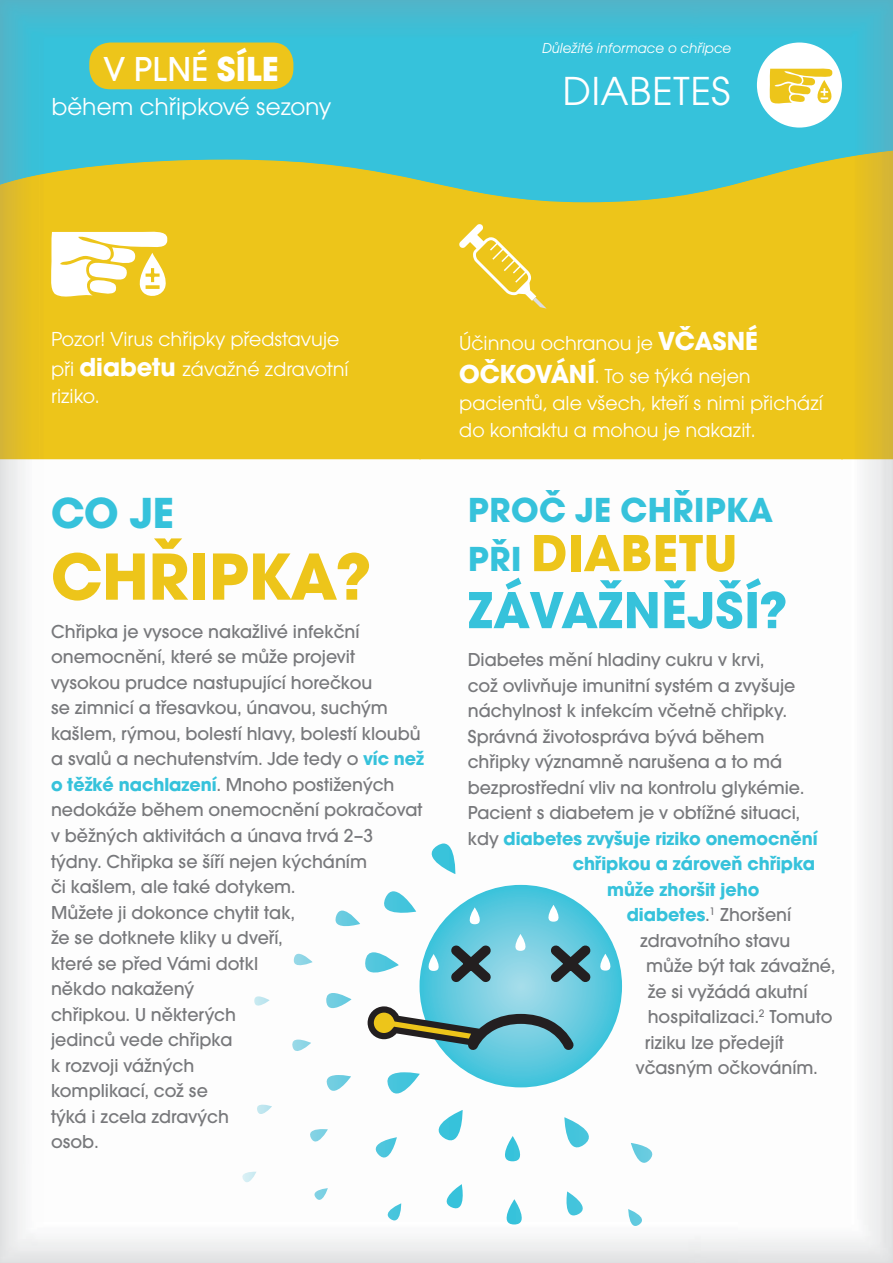
<style>
.page{position:relative;width:893px;height:1263px;background:#fff}
.page>*{position:absolute;margin:0;border:0;box-sizing:border-box;transform-origin:0 0}
.t1{font:700 69px "Avant Gar Got Itc TOT";color:#edc51a}
.t2{font:700 54px/57px "Avant Gar Got Itc TOT";letter-spacing:.015em;color:#36c2db}
.t3{font:700 45px "Avant Gar Got Itc TOT";color:#36c2db}
.t4{font:42px "Avant Gar Got Itc TOT Boo";letter-spacing:.015em;color:#fff}
.t5{font:700 36px "Avant Gar Got Itc TOT";letter-spacing:.015em;color:#36c2db}
.t6{font:500 36px "Avant Garde Got Itc TOT";color:#fff}
.t7{font:25.5px "Avant Gar Got Itc TOT Boo";color:#fff}
.t8{font:21px/30px "Avant Gar Got Itc TOT Boo";color:#fff}
.t9{font:500 19.5px/25.5px "Avant Garde Got Itc TOT";color:#77787b}
.t10{font:700 19.5px "Avant Gar Got Itc TOT";color:#36c2db}
.t11{font:15px "Avant Gar Got Itc TOT Boo Obl";color:#fff}
.s1{font-family:"Avant Gar Got Itc TOT";font-weight:700}
.s2{font-family:"Avant Gar Got Itc TOT";font-weight:700;font-size:27px}
.s3{font-family:"Avant Gar Got Itc TOT";font-weight:700;color:#36c2db}
.s4{font-size:36px}
.s5{color:#edc51a}
.s6{font-family:"Avant Garde Got Itc TOT";font-weight:500;color:#77787b}
</style>
<div class="page">
<img style="left:0;top:202px;width:893px;height:1061px">
<img style="left:0;top:0;width:893px;height:202px">
<svg style="left:459px;top:224px;width:88px;height:85px;background:#efcc39"></svg>
<svg style="left:419px;top:885px;width:203px;height:202px;background:#51c6dd"></svg>
<svg style="left:239px;top:843px;width:228px;height:383px"></svg>
<svg style="left:463px;top:907px;width:23px;height:17px"></svg>
<svg style="left:542px;top:905px;width:23px;height:17px"></svg>
<svg style="left:368px;top:934px;width:249px;height:117px"></svg>
<div style="left:757px;top:43px;width:85px;height:85px;background:#fff;border-radius:50%"></div>
<div style="left:89px;top:43px;width:204px;height:46px;background:#edc51a;border-radius:21px"></div>
<svg style="left:49px;top:230px;width:119px;height:70px"></svg>
<svg style="left:769px;top:68px;width:63px;height:36px"></svg>
<svg style="left:495px;top:1117px;width:166px;height:115px"></svg>
<h3 class="t6" style="left:104px;top:55px;width:177px">V PLNÉ <span class="s1">SÍLE</span></h3>
<h3 class="t7" style="left:51px;top:96px;width:281px">během chřipkové sezony</h3>
<p class="t11" style="left:542px;top:42px;width:191px">Důležité informace o chřipce</p>
<h3 class="t4" style="left:562px;top:74px;width:170px">DIABETES</h3>
<p class="t8" style="left:51px;top:326px;width:299px">Pozor! Virus chřipky představuje při <span class="s2">diabetu</span> závažné zdravotní</p>
<p class="t8" style="left:51px;top:383px;width:50px">riziko.</p>
<h3 class="t3" style="left:51px;top:495px;width:125px">CO JE</h3>
<h1 class="t1" style="left:51px;top:549px;width:322px">CHŘIPKA?</h1>
<p class="t9" style="left:51px;top:620px;width:375px">Chřipka je vysoce nakažlivé infekční onemocnění, které se může projevit vysokou prudce nastupující horečkou<br>se zimnicí a třesavkou, únavou, suchým kašlem, rýmou, bolestí hlavy, bolestí kloubů a svalů a nechutenstvím. Jde tedy o <span class="s3">víc než o těžké nachlazení</span>. Mnoho postižených nedokáže během onemocnění pokračovat v běžných aktivitách a únava trvá 2–3 týdny. Chřipka se šíří nejen kýcháním<br>či kašlem, ale také dotykem.<br>Můžete ji dokonce chytit tak,<br>že se dotknete kliky u dveří,<br>které se před Vámi dotkl<br>někdo nakažený<br>chřipkou. U některých<br>jedinců vede chřipka<br>k rozvoji vážných<br>komplikací, což se<br>týká i zcela zdravých<br>osob.</p>
<p class="t8" style="left:459px;top:328px;width:300px;line-height:33px">Účinnou ochranou je <span class="s2">VČASNÉ<br>OČKOVÁNÍ</span>. To se týká nejen</p>
<p class="t8" style="left:459px;top:391px;width:365px;line-height:27px">pacientů, ale všech, kteří s nimi přichází do kontaktu a mohou je nakazit.</p>
<h3 class="t5" style="left:468px;top:495px;width:306px">PROČ JE CHŘIPKA</h3>
<h2 class="t2" style="left:468px;top:529px;width:321px"><span class="s4">PŘI</span> <span class="s5">DIABETU<br></span>ZÁVAŽNĚJŠÍ?</h2>
<p class="t9" style="left:468px;top:649px;width:338px">Diabetes mění hladiny cukru v krvi,<br>což ovlivňuje imunitní systém a zvyšuje náchylnost k infekcím včetně chřipky.<br>Správná životospráva bývá během chřipky významně narušena a to má bezprostřední vliv na kontrolu glykémie.<br>Pacient s diabetem je v obtížné situaci,</p>
<p class="t10" style="left:468px;top:831px;width:351px"><span class="s6">kdy</span> diabetes zvyšuje riziko onemocnění</p>
<p class="t10" style="left:573px;top:856px;width:244px">chřipkou a zároveň chřipka</p>
<p class="t10" style="left:607px;top:882px;width:154px">může zhoršit jeho</p>
<p class="t9" style="left:627px;top:904px;width:166px"><span class="s3">diabetes</span>.<sup>1</sup> Zhoršení</p>
<p class="t9" style="left:640px;top:929px;width:151px">zdravotního stavu</p>
<p class="t9" style="left:646px;top:955px;width:191px">může být tak závažné,</p>
<p class="t9" style="left:648px;top:980px;width:161px">že si vyžádá akutní</p>
<p class="t9" style="left:648px;top:1006px;width:186px">hospitalizaci.<sup>2</sup> Tomuto</p>
<p class="t9" style="left:645px;top:1031px;width:141px">riziku lze předejít</p>
<p class="t9" style="left:636px;top:1057px;width:183px">včasným očkováním.</p>
</div>
